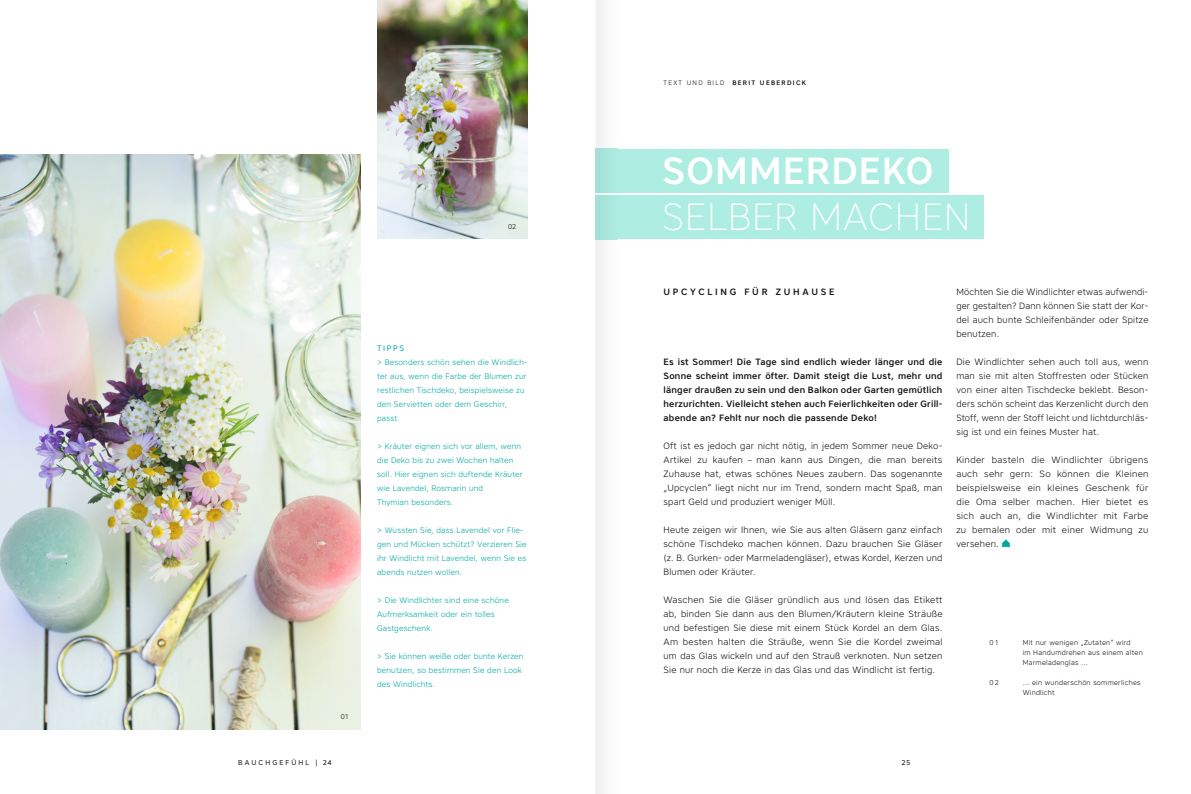
<style>
.page{position:relative;width:1191px;height:794px;background:#fff}
.page>*{position:absolute;margin:0;border:0;box-sizing:border-box;transform-origin:0 0}
.t1{font:200 37.8px "Core Sans A25";letter-spacing:.03em;color:#fff}
.t2{font:500 37.8px "Core Sans A55";letter-spacing:.03em;color:#fff}
.t3{font:300 9.1px/14px "Core Sans A35";letter-spacing:.025em;color:#11110f;text-align:justify}
.t4{font:500 9.1px/14px "Core Sans A55";letter-spacing:.025em;color:#11110f;text-align:justify}
.t5{font:500 9.1px "Core Sans A55";letter-spacing:.3em;color:#11110f}
.t6{font:300 8px/14px "Core Sans A35";letter-spacing:.02em;color:#00a9a2}
.t7{font:8px "Core Sans A45";letter-spacing:.2em;color:#00a9a2}
.t8{font:300 7px/10px "Core Sans A35";letter-spacing:.04em;color:#11110f}
.t9{font:7px "Core Sans A45";letter-spacing:.3em;color:#11110f}
.t10{font:500 6.5px "Core Sans A55";letter-spacing:.2em;color:#11110f}
.s1{font-family:"Core Sans A35";font-weight:300}
.s2{font-size:8px}
</style>
<div class="page">
<svg style="left:1002px;top:539px;width:7px;height:8px"></svg>
<img style="left:0;top:155px;width:360px;height:574px">
<img style="left:377px;top:0;width:150px;height:239px">
<div style="left:595px;top:149px;width:354px;height:44px;background:#aeede2"></div>
<div style="left:595px;top:195px;width:388px;height:44px;background:#aeede2"></div>
<svg style="left:595px;top:0;width:22px;height:195px"></svg>
<div style="left:595px;top:149px;width:22px;height:44px;background:#a8e5da"></div>
<div style="left:595px;top:239px;width:22px;height:555px;background:#f6f6f6"></div>
<div style="left:595px;top:195px;width:22px;height:44px;background:#a8e5da"></div>
<p class="t8" style="left:508px;top:221px;width:10px">02</p>
<p class="t8" style="left:341px;top:711px;width:10px">01</p>
<p class="t7" style="left:377px;top:343px;width:29px">TIPPS</p>
<p class="t6" style="left:377px;top:355px;width:152px">&gt; Besonders schön sehen die Windlich&shy;ter aus, wenn die Farbe der Blumen zur restlichen Tischdeko, beispielsweise zu den Servietten oder dem Geschirr, passt.</p>
<p class="t6" style="left:377px;top:439px;width:147px">&gt; Kräuter eignen sich vor allem, wenn die Deko bis zu zwei Wochen halten soll. Hier eignen sich duftende Kräuter wie Lavendel, Rosmarin und<br>Thymian besonders.</p>
<p class="t6" style="left:377px;top:523px;width:151px">&gt; Wussten Sie, dass Lavendel vor Flie&shy;gen und Mücken schützt? Verzieren Sie ihr Windlicht mit Lavendel, wenn Sie es abends nutzen wollen.</p>
<p class="t6" style="left:377px;top:593px;width:133px">&gt; Die Windlichter sind eine schöne<br>Aufmerksamkeit oder ein tolles<br>Gastgeschenk.</p>
<p class="t6" style="left:377px;top:649px;width:148px">&gt; Sie können weiße oder bunte Kerzen benutzen, so bestimmen Sie den Look des Windlichts.</p>
<p class="t10" style="left:663px;top:78px;width:144px"><span class="s1">TEXT UND BILD</span> BERIT UEBERDICK</p>
<h1 class="t2" style="left:662px;top:146px;width:273px">SOMMERDEKO</h1>
<h1 class="t1" style="left:662px;top:193px;width:309px">SELBER MACHEN</h1>
<p class="t5" style="left:663px;top:286px;width:172px">UPCYCLING FÜR ZUHAUSE</p>
<p class="t4" style="left:663px;top:355px;width:280px">Es ist Sommer! Die Tage sind endlich wieder länger und die Sonne scheint immer öfter. Damit steigt die Lust, mehr und länger draußen zu sein und den Balkon oder Garten gemütlich herzurichten. Vielleicht stehen auch Feierlichkeiten oder Grill&shy;abende an? Fehlt nur noch die passende Deko!</p>
<p class="t3" style="left:663px;top:438px;width:280px">Oft ist es jedoch gar nicht nötig, in jedem Sommer neue Deko-Artikel zu kaufen <span class="s2">–</span> man kann aus Dingen, die man bereits Zuhause hat, etwas schönes Neues zaubern. Das sogenannte „Upcyclen“ liegt nicht nur im Trend, sondern macht Spaß, man spart Geld und produziert weniger Müll.</p>
<p class="t3" style="left:663px;top:522px;width:280px">Heute zeigen wir Ihnen, wie Sie aus alten Gläsern ganz einfach schöne Tischdeko machen können. Dazu brauchen Sie Gläser (z. B. Gurken- oder Marmeladengläser), etwas Kordel, Kerzen und Blumen oder Kräuter.</p>
<p class="t3" style="left:663px;top:592px;width:280px">Waschen Sie die Gläser gründlich aus und lösen das Etikett ab, binden Sie dann aus den Blumen/Kräutern kleine Sträuße und befestigen Sie diese mit einem Stück Kordel an dem Glas.<br>Am besten halten die Sträuße, wenn Sie die Kordel zweimal um das Glas wickeln und auf den Strauß verknoten. Nun setzen Sie nur noch die Kerze in das Glas und das Windlicht ist fertig.</p>
<p class="t3" style="left:956px;top:284px;width:194px">Möchten Sie die Windlichter etwas aufwendi&shy;ger gestalten? Dann können Sie statt der Kor&shy;del auch bunte Schleifenbänder oder Spitze benutzen.</p>
<p class="t3" style="left:956px;top:354px;width:194px">Die Windlichter sehen auch toll aus, wenn man sie mit alten Stoffresten oder Stücken von einer alten Tischdecke beklebt. Beson&shy;ders schön scheint das Kerzenlicht durch den Stoff, wenn der Stoff leicht und lichtdurchläs&shy;sig ist und ein feines Muster hat.</p>
<p class="t3" style="left:956px;top:452px;width:194px">Kinder basteln die Windlichter übrigens auch sehr gern: So können die Kleinen beispielsweise ein kleines Geschenk für die Oma selber machen. Hier bietet es sich auch an, die Windlichter mit Farbe zu bemalen oder mit einer Widmung zu versehen.</p>
<p class="t8" style="left:989px;top:637px;width:11px">01</p>
<p class="t8" style="left:1022px;top:637px;width:122px">Mit nur wenigen „Zutaten“ wird<br>im Handumdrehen aus einem alten<br>Marmeladenglas ...</p>
<p class="t8" style="left:989px;top:677px;width:11px">02</p>
<p class="t8" style="left:1022px;top:677px;width:119px">... ein wunderschön sommerliches<br>Windlicht</p>
<p class="t9" style="left:238px;top:758px;width:95px">BAUCHGEFÜHL | 24</p>
<p class="t9" style="left:901px;top:758px;width:10px">25</p>
</div>
